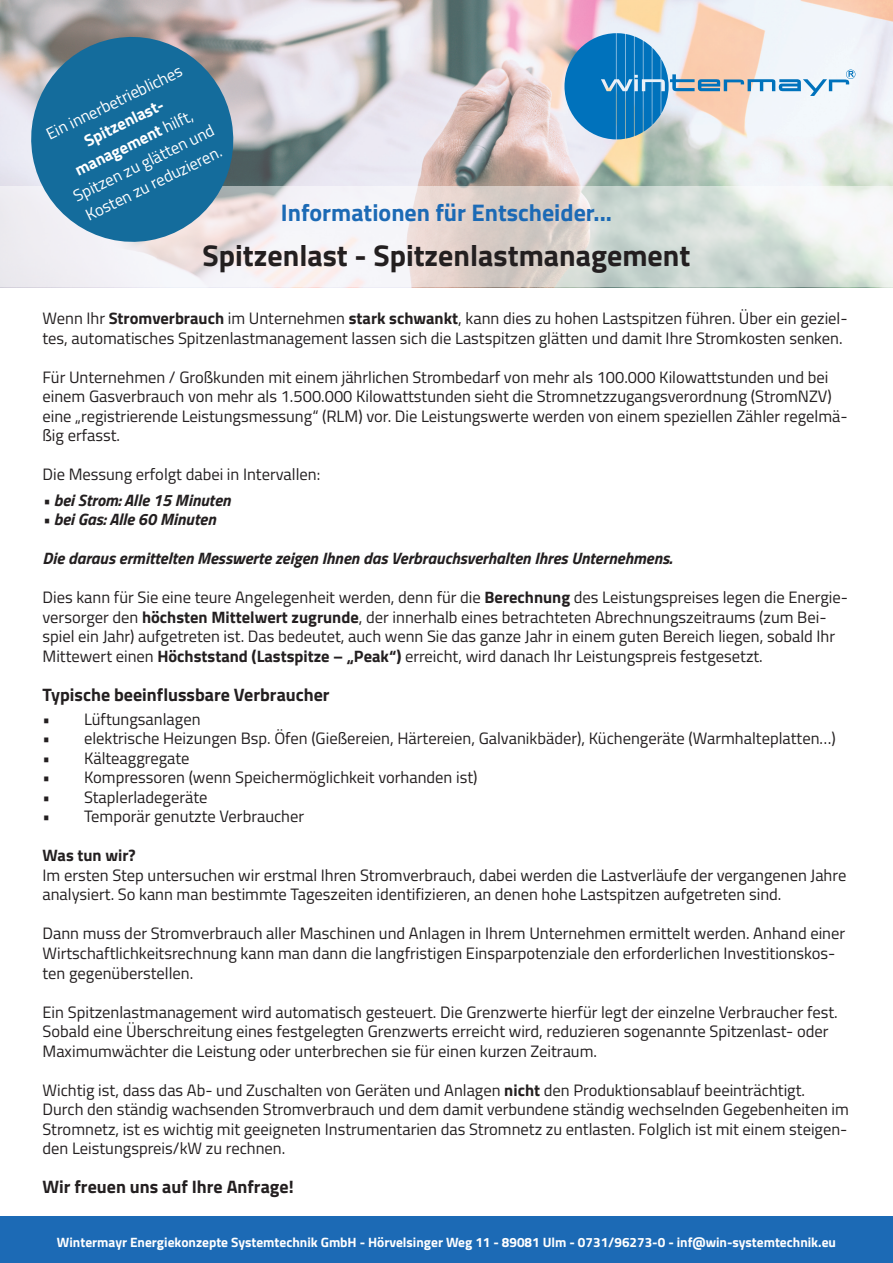
<style>
.page{position:relative;width:893px;height:1263px;background:#fff}
.page>*{position:absolute;margin:0;border:0;box-sizing:border-box;transform-origin:0 0}
.t1{font:700 30px "Titillium Web";color:#231f20}
.t2{font:700 24px "Titillium Web";color:#1c6ab5}
.t3{font:700 18px "Titillium Web";color:#231f20}
.t4{font:16.5px/19.5px "Titillium Web";color:#231f20}
.t5{font:italic 700 16.5px "Titillium Web";color:#231f20}
.t6{font:16.5px/22.5px "Titillium Web";color:#fff;text-align:center}
.t7{font:700 16.5px "Titillium Web";color:#231f20}
.t8{font:700 13.5px "Titillium Web";color:#fff}
.s1{font-weight:700}
</style>
<div class="page">
<img style="left:0;top:0;width:893px;height:288px">
<svg style="left:0;top:186px;width:893px;height:101px"></svg>
<svg style="left:23px;top:29px;width:218px;height:221px;background:#4e87a8"></svg>
<div style="left:0;top:1216px;width:893px;height:47px;background:#1c6ab5"></div>
<svg style="left:564px;top:33px;width:291px;height:106px"></svg>
<p class="t6" style="left:42px;top:124px;width:151px;rotate:-26deg">Ein innerbetriebliches</p>
<p class="t6" style="left:49px;top:145px;width:156px;rotate:-26deg"><span class="s1">Spitzenlast&shy;management</span> hilft,<br>Spitzen zu glätten und<br>Kosten zu reduzieren.</p>
<h2 class="t2" style="left:281px;top:194px;width:333px">Informationen für Entscheider...</h2>
<h1 class="t1" style="left:203px;top:232px;width:489px">Spitzenlast - Spitzenlastmanagement</h1>
<p class="t4" style="left:43px;top:308px;width:807px">Wenn Ihr <span class="s1">Stromverbrauch</span> im Unternehmen <span class="s1">stark schwankt</span>, kann dies zu hohen Lastspitzen führen. Über ein geziel&shy;tes, automatisches Spitzenlastmanagement lassen sich die Lastspitzen glätten und damit Ihre Stromkosten senken.</p>
<p class="t4" style="left:43px;top:367px;width:807px">Für Unternehmen / Großkunden mit einem jährlichen Strombedarf von mehr als 100.000 Kilowattstunden und bei einem Gasverbrauch von mehr als 1.500.000 Kilowattstunden sieht die Stromnetzzugangsverordnung (StromNZV) eine „registrierende Leistungsmessung“ (RLM) vor. Die Leistungswerte werden von einem speziellen Zähler regelmä&shy;ßig erfasst.</p>
<p class="t4" style="left:43px;top:464px;width:279px">Die Messung erfolgt dabei in Intervallen:</p>
<p class="t5" style="left:43px;top:487px;width:190px">• bei Strom: Alle 15 Minuten</p>
<p class="t5" style="left:43px;top:507px;width:175px">• bei Gas: Alle 60 Minuten</p>
<p class="t5" style="left:43px;top:546px;width:631px">Die daraus ermittelten Messwerte zeigen Ihnen das Verbrauchsverhalten Ihres Unternehmens.</p>
<p class="t4" style="left:43px;top:587px;width:807px">Dies kann für Sie eine teure Angelegenheit werden, denn für die <span class="s1">Berechnung</span> des Leistungspreises legen die Energie&shy;versorger den <span class="s1">höchsten Mittelwert zugrunde</span>, der innerhalb eines betrachteten Abrechnungszeitraums (zum Bei&shy;spiel ein Jahr) aufgetreten ist. Das bedeutet, auch wenn Sie das ganze Jahr in einem guten Bereich liegen, sobald Ihr Mittewert einen <span class="s1">Höchststand (Lastspitze – „Peak“)</span> erreicht, wird danach Ihr Leistungspreis festgesetzt.</p>
<p class="t3" style="left:43px;top:681px;width:289px">Typische beeinflussbare Verbraucher</p>
<p class="t4" style="left:43px;top:709px;width:160px">• Lüftungsanlagen</p>
<p class="t4" style="left:43px;top:728px;width:795px">• elektrische Heizungen Bsp. Öfen (Gießereien, Härtereien, Galvanikbäder), Küchengeräte (Warmhalteplatten…)</p>
<p class="t4" style="left:43px;top:748px;width:149px">• Kälteaggregate</p>
<p class="t4" style="left:43px;top:767px;width:436px">• Kompressoren (wenn Speichermöglichkeit vorhanden ist)</p>
<p class="t4" style="left:43px;top:787px;width:166px">• Staplerladegeräte</p>
<p class="t4" style="left:43px;top:806px;width:263px">• Temporär genutzte Verbraucher</p>
<p class="t7" style="left:43px;top:843px;width:95px">Was tun wir?</p>
<p class="t4" style="left:43px;top:865px;width:805px">Im ersten Step untersuchen wir erstmal Ihren Stromverbrauch, dabei werden die Lastverläufe der vergangenen Jahre analysiert. So kann man bestimmte Tageszeiten identifizieren, an denen hohe Lastspitzen aufgetreten sind.</p>
<p class="t4" style="left:43px;top:923px;width:804px">Dann muss der Stromverbrauch aller Maschinen und Anlagen in Ihrem Unternehmen ermittelt werden. Anhand einer<br>Wirtschaftlichkeitsrechnung kann man dann die langfristigen Einsparpotenziale den erforderlichen Investitionskos&shy;ten gegenüberstellen.</p>
<p class="t4" style="left:43px;top:1001px;width:797px">Ein Spitzenlastmanagement wird automatisch gesteuert. Die Grenzwerte hierfür legt der einzelne Verbraucher fest.<br>Sobald eine Überschreitung eines festgelegten Grenzwerts erreicht wird, reduzieren sogenannte Spitzenlast- oder<br>Maximumwächter die Leistung oder unterbrechen sie für einen kurzen Zeitraum.</p>
<p class="t4" style="left:43px;top:1079px;width:808px">Wichtig ist, dass das Ab- und Zuschalten von Geräten und Anlagen <span class="s1">nicht</span> den Produktionsablauf beeinträchtigt.<br>Durch den ständig wachsenden Stromverbrauch und dem damit verbundene ständig wechselnden Gegebenheiten im Stromnetz, ist es wichtig mit geeigneten Instrumentarien das Stromnetz zu entlasten. Folglich ist mit einem steigen&shy;den Leistungspreis/kW zu rechnen.</p>
<p class="t3" style="left:43px;top:1173px;width:253px">Wir freuen uns auf Ihre Anfrage!</p>
<p class="t8" style="left:57px;top:1232px;width:781px">Wintermayr Energiekonzepte Systemtechnik GmbH - Hörvelsinger Weg 11 - 89081 Ulm - 0731/96273-0 - inf@win-systemtechnik.eu</p>
</div>
